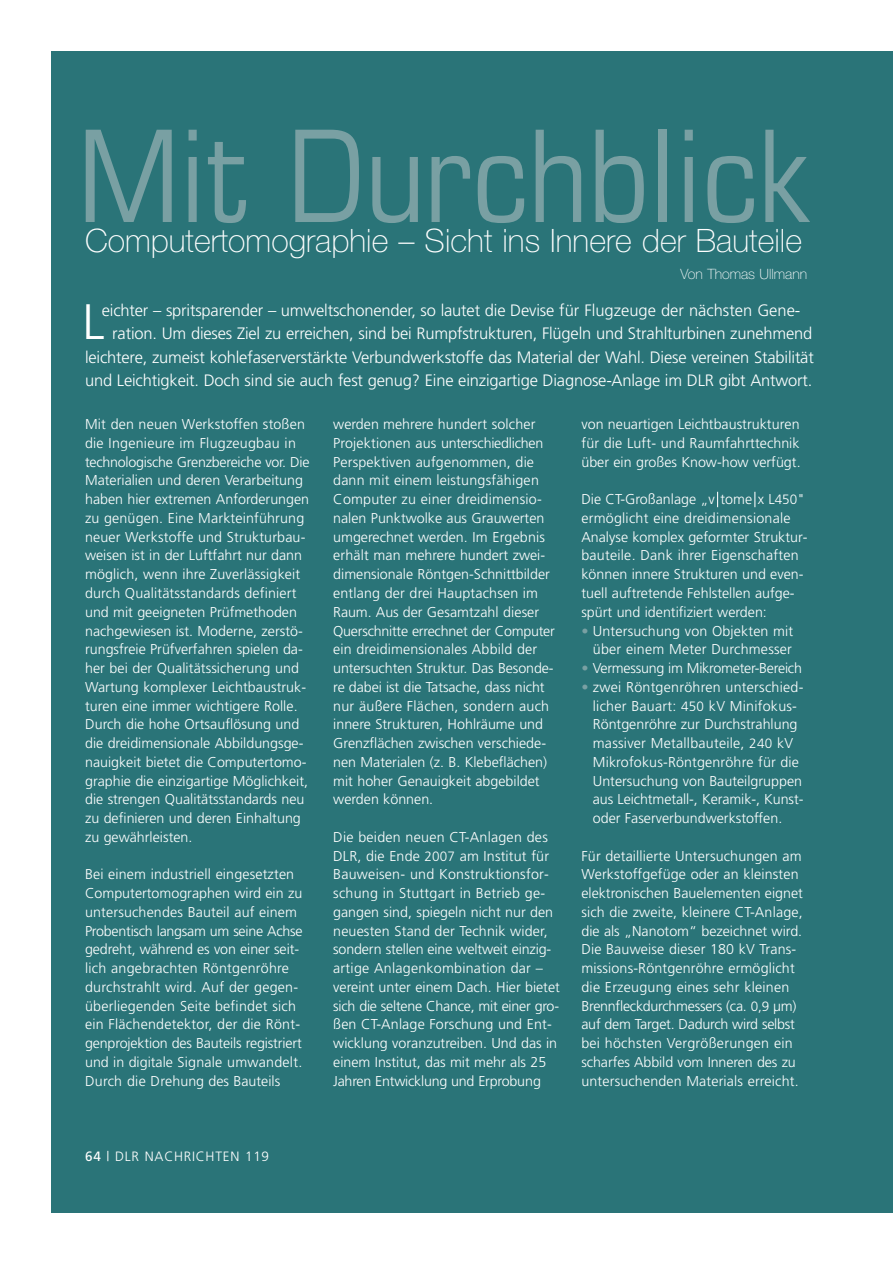
<style>
.page{position:relative;width:893px;height:1262px;background:#fff}
.page>*{position:absolute;margin:0;border:0;box-sizing:border-box;transform-origin:0 0}
.t1{font:condensed 127.5px "Eurostile";color:#79a0a3}
.t2{font:300 49.8px "Frutiger";color:#fff}
.t3{font:100 32.25px "Helvetica Neue";color:#fff}
.t4{font:300 16.5px "Frutiger";letter-spacing:-.01em;color:#fff}
.t5{font:300 14.25px/18.8px "Frutiger";color:#fff}
.t6{font:100 14.25px "Helvetica Neue";color:#fff}
.t7{font:300 13.5px "Frutiger";letter-spacing:.055em;color:#fff}
.s1{color:#2a7478}
.s2{font-size:13.5px}
.s3{color:#79a0a3}
.s4{font-weight:400}
</style>
<div class="page">
<div style="left:51px;top:51px;width:841px;height:1162px;background:#2a7478"></div>
<h1 class="t1" style="left:78px;top:130px;width:731px">Mit Durchblick</h1>
<h3 class="t3" style="left:85px;top:229px;width:718px">Computertomographie – Sicht ins Innere der Bauteile</h3>
<p class="t6" style="left:680px;top:269px;width:128px">Von Thomas Ullmann</p>
<h2 class="t2" style="left:82px;top:302px;width:24px">L</h2>
<p class="t4" style="left:102px;top:304px;width:700px">eichter – spritsparender – umweltschonender, so lautet die Devise für Flugzeuge der nächsten Gene-</p>
<p class="t4" style="left:107px;top:327px;width:707px"><span class="s1">r</span>ration. Um dieses Ziel zu erreichen, sind bei Rumpfstrukturen, Flügeln und Strahlturbinen zunehmend</p>
<p class="t4" style="left:85px;top:350px;width:730px">leichtere, zumeist kohlefaserverstärkte Verbundwerkstoffe das Material der Wahl. Diese vereinen Stabilität</p>
<p class="t4" style="left:85px;top:373px;width:728px">und Leichtigkeit. Doch sind sie auch fest genug? Eine einzigartige Diagnose-Anlage im DLR gibt Antwort.</p>
<p class="t5" style="left:85px;top:416px;width:226px">Mit den neuen Werkstoffen stoßen die Ingenieure im Flugzeugbau in technologische Grenzbereiche vor. Die Materialien und deren Verarbeitung haben hier extremen Anforderungen zu genügen. Eine Markteinführung neuer Werkstoffe und Strukturbau&shy;weisen ist in der Luftfahrt nur dann möglich, wenn ihre Zuverlässigkeit durch Qualitätsstandards definiert und mit geeigneten Prüfmethoden nachgewiesen ist. Moderne, zerstö&shy;rungsfreie Prüfverfahren spielen da&shy;her bei der Qualitätssicherung und Wartung komplexer Leichtbaustruk&shy;turen eine immer wichtigere Rolle.<br>Durch die hohe Ortsauflösung und die dreidimensionale Abbildungsge&shy;nauigkeit bietet die Computertomo&shy;graphie die einzigartige Möglichkeit, die strengen Qualitätsstandards neu zu definieren und deren Einhaltung zu gewährleisten.</p>
<p class="t5" style="left:85px;top:866px;width:219px">Bei einem industriell eingesetzten Computertomographen wird ein zu untersuchendes Bauteil auf einem Probentisch langsam um seine Achse gedreht, während es von einer seit&shy;lich angebrachten Röntgenröhre durchstrahlt wird. Auf der gegen&shy;überliegenden Seite befindet sich ein Flächendetektor, der die Rönt&shy;genprojektion des Bauteils registriert und in digitale Signale umwandelt.<br>Durch die Drehung des Bauteils</p>
<p class="t5" style="left:333px;top:416px;width:223px">werden mehrere hundert solcher Projektionen aus unterschiedlichen Perspektiven aufgenommen, die dann mit einem leistungsfähigen Computer zu einer dreidimensio&shy;nalen Punktwolke aus Grauwerten umgerechnet werden. Im Ergebnis erhält man mehrere hundert zwei&shy;dimensionale Röntgen-Schnittbilder entlang der drei Hauptachsen im Raum. Aus der Gesamtzahl dieser Querschnitte errechnet der Computer ein dreidimensionales Abbild der untersuchten Struktur. Das Besonde&shy;re dabei ist die Tatsache, dass nicht nur äußere Flächen, sondern auch innere Strukturen, Hohlräume und Grenzflächen zwischen verschiede&shy;nen Materialen (z. B. Klebeflächen) mit hoher Genauigkeit abgebildet werden können.</p>
<p class="t5" style="left:333px;top:828px;width:228px">Die beiden neuen CT-Anlagen des DLR, die Ende <span class="s2">2007</span> am Institut für Bauweisen- und Konstruktionsfor&shy;schung in Stuttgart in Betrieb ge&shy;gangen sind, spiegeln nicht nur den neuesten Stand der Technik wider, sondern stellen eine weltweit einzig&shy;artige Anlagenkombination dar – vereint unter einem Dach. Hier bietet sich die seltene Chance, mit einer gro&shy;ßen CT-Anlage Forschung und Ent&shy;wicklung voranzutreiben. Und das in einem Institut, das mit mehr als 25<br>Jahren Entwicklung und Erprobung</p>
<p class="t5" style="left:581px;top:416px;width:221px;text-align:justify">von neuartigen Leichtbaustrukturen für die Luft- und Raumfahrttechnik über ein großes Know-how verfügt.</p>
<p class="t5" style="left:581px;top:491px;width:228px">Die CT-Großanlage „v tome x L<span class="s2">450</span>" ermöglicht eine dreidimensionale Analyse komplex geformter Struktur&shy;bauteile. Dank ihrer Eigenschaften können innere Strukturen und even&shy;tuell auftretende Fehlstellen aufge&shy;spürt und identifiziert werden:</p>
<p class="t5" style="left:581px;top:622px;width:213px;text-align:right"><span class="s3">•</span> Untersuchung von Objekten mit über einem Meter Durchmesser</p>
<p class="t5" style="left:581px;top:660px;width:222px"><span class="s3">•</span> Vermessung im Mikrometer-Bereich</p>
<p class="t5" style="left:593px;top:678px;width:212px;text-indent:-11px"><span class="s3">•</span> zwei Röntgenröhren unterschied&shy;licher Bauart: <span class="s2">450</span> kV Minifokus-Röntgenröhre zur Durchstrahlung massiver Metallbauteile, <span class="s2">240</span> kV Mikrofokus-Röntgenröhre für die Untersuchung von Bauteilgruppen aus Leichtmetall-, Keramik-, Kunst&shy;oder Faserverbundwerkstoffen.</p>
<p class="t5" style="left:581px;top:847px;width:223px">Für detaillierte Untersuchungen am Werkstoffgefüge oder an kleinsten elektronischen Bauelementen eignet sich die zweite, kleinere CT-Anlage, die als „Nanotom“ bezeichnet wird.<br>Die Bauweise dieser 180 kV Trans&shy;missions-Röntgenröhre ermöglicht die Erzeugung eines sehr kleinen Brennfleckdurchmessers (ca. <span class="s2">0,9</span> µm) auf dem Target. Dadurch wird selbst bei höchsten Vergrößerungen ein scharfes Abbild vom Inneren des zu untersuchenden Materials erreicht.</p>
<p class="t7" style="left:85px;top:1150px;width:185px"><span class="s4">64</span> | DLR NACHRICHTEN 119</p>
</div>
